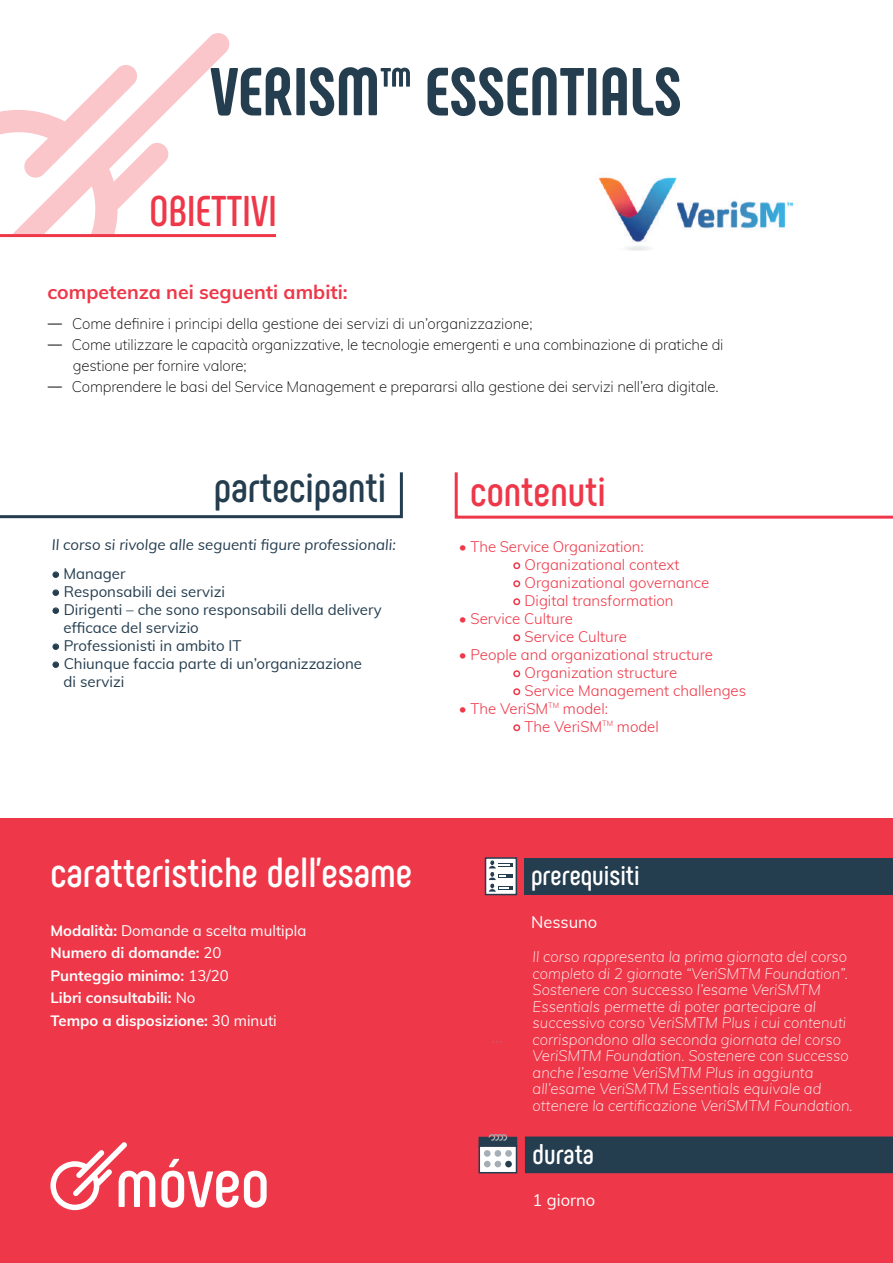
<style>
.page{position:relative;width:893px;height:1263px;background:#fff}
.page>*{position:absolute;margin:0;border:0;box-sizing:border-box;transform-origin:0 0}
.t1{font:800 67.5px "Phenomena";color:#243d4f}
.t2{font:700 43.05px "Phenomena";color:#ee3849}
.t3{font:700 43.05px "Phenomena";color:#243d4f}
.t4{font:700 42px "Phenomena";color:#fff}
.t5{font:700 28.5px "Phenomena";color:#fff}
.t6{font:700 19.5px "Muli";color:#ee3849}
.t7{font:16.5px "Muli";color:#fff}
.t8{font:italic 200 15px/16.5px "Muli";color:#fff}
.t9{font:200 15px/21px "Muli";letter-spacing:-.01em;color:#000001}
.t10{font:300 15px/18px "Muli";color:#ee3849}
.t11{font:15px/18px "Muli";color:#243d4f}
.t12{font:700 15px/22.5px "Muli";color:#fff}
.t13{font:italic 15px "Muli";color:#243d4f}
.s1{font-family:"Myriad Pro";font-weight:400}
.s2{font-weight:200}
.s3{font-weight:400}
</style>
<div class="page">
<div style="left:0;top:818px;width:893px;height:445px;background:#ee3849"></div>
<svg style="left:0;top:33px;width:229px;height:201px"></svg>
<svg style="left:52px;top:571px;width:7px;height:7px"></svg>
<svg style="left:52px;top:589px;width:7px;height:7px"></svg>
<svg style="left:52px;top:607px;width:7px;height:7px"></svg>
<svg style="left:52px;top:643px;width:7px;height:7px"></svg>
<svg style="left:52px;top:661px;width:7px;height:7px"></svg>
<div style="left:525px;top:858px;width:368px;height:36px;background:#243d4f"></div>
<div style="left:485px;top:857px;width:32px;height:38px;background:#fff;border:2px solid #243d4f"></div>
<hr style="left:498px;top:863px;width:15px;height:3px;background:#243d4f">
<hr style="left:498px;top:874px;width:15px;height:4px;background:#243d4f">
<hr style="left:498px;top:886px;width:15px;height:3px;background:#243d4f">
<svg style="left:489px;top:860px;width:21px;height:32px"></svg>
<div style="left:525px;top:1136px;width:368px;height:37px;background:#243d4f"></div>
<svg style="left:478px;top:1134px;width:40px;height:13px"></svg>
<div style="left:478px;top:1145px;width:39px;height:28px;background:#fff;border:2px solid #243d4f"></div>
<div style="left:484px;top:1150px;width:7px;height:7px;background:#a4aeb4;border-radius:50%"></div>
<div style="left:495px;top:1150px;width:6px;height:7px;background:#a4aeb4;border-radius:50%"></div>
<div style="left:505px;top:1150px;width:7px;height:7px;background:#a4aeb4;border-radius:50%"></div>
<div style="left:484px;top:1161px;width:7px;height:6px;background:#a4aeb4;border-radius:50%"></div>
<svg style="left:495px;top:1161px;width:6px;height:6px"></svg>
<div style="left:505px;top:1161px;width:7px;height:6px;background:#243d4f;border-radius:50%"></div>
<hr style="left:0;top:234px;width:276px;height:3px;background:#ee3849">
<svg style="left:454px;top:472px;width:439px;height:47px"></svg>
<svg style="left:0;top:472px;width:403px;height:47px"></svg>
<svg style="left:161px;top:1159px;width:106px;height:49px"></svg>
<svg style="left:50px;top:1142px;width:105px;height:68px"></svg>
<img style="left:598px;top:177px;width:195px;height:73px">
<svg style="left:513px;top:562px;width:8px;height:8px"></svg>
<svg style="left:513px;top:580px;width:8px;height:8px"></svg>
<svg style="left:513px;top:598px;width:8px;height:8px"></svg>
<svg style="left:513px;top:634px;width:8px;height:8px"></svg>
<svg style="left:513px;top:670px;width:8px;height:8px"></svg>
<svg style="left:513px;top:688px;width:8px;height:8px"></svg>
<svg style="left:513px;top:724px;width:8px;height:8px"></svg>
<h1 class="t1" style="left:210px;top:49px;width:473px">VERISM™ ESSENTIALS</h1>
<h2 class="t2" style="left:150px;top:185px;width:129px">OBIETTIVI</h2>
<h3 class="t6" style="left:47px;top:278px;width:302px">competenza nei seguenti ambiti:</h3>
<p class="t9" style="left:47px;top:313px;width:487px"><span class="s1">—</span> Come definire i principi della gestione dei servizi di un’organizzazione;</p>
<p class="t9" style="left:73px;top:334px;width:652px;text-indent:-25px"><span class="s1">—</span> Come utilizzare le capacità organizzative, le tecnologie emergenti e una combinazione di pratiche di gestione per fornire valore;</p>
<p class="t9" style="left:47px;top:376px;width:673px"><span class="s1">—</span> Comprendere le basi del Service Management e prepararsi alla gestione dei servizi nell’era digitale.</p>
<h2 class="t3" style="left:214px;top:461px;width:174px">partecipanti</h2>
<p class="t13" style="left:52px;top:534px;width:345px">Il corso si rivolge alle seguenti figure professionali:</p>
<p class="t11" style="left:52px;top:563px;width:75px"><span class="s2">•</span> Manager</p>
<p class="t11" style="left:52px;top:581px;width:175px">• Responsabili dei servizi</p>
<p class="t11" style="left:64px;top:599px;width:320px;text-indent:-12px">• Dirigenti – che sono responsabili della delivery efficace del servizio</p>
<p class="t11" style="left:52px;top:635px;width:191px">• Professionisti in ambito IT</p>
<p class="t11" style="left:64px;top:653px;width:300px;text-indent:-12px">• Chiunque faccia parte di un’organizzazione di servizi</p>
<h2 class="t2" style="left:470px;top:465px;width:137px">contenuti</h2>
<p class="t10" style="left:525px;top:537px;width:186px;text-indent:-66px">• The Service Organization:<br>Organizational context<br>Organizational governance<br>Digital transformation</p>
<p class="t10" style="left:525px;top:609px;width:104px;text-indent:-66px">• Service Culture<br>Service Culture</p>
<p class="t10" style="left:525px;top:645px;width:223px;text-indent:-66px">• People and organizational structure<br>Organization structure<br>Service Management challenges</p>
<p class="t10" style="left:525px;top:699px;width:136px;text-indent:-66px">• The VeriSM<sup>TM</sup> model:<br>The VeriSM<sup>TM</sup> model</p>
<h3 class="t4" style="left:50px;top:847px;width:363px">caratteristiche dell’esame</h3>
<p class="t12" style="left:50px;top:918px;width:257px">Modalità: <span class="s3">Domande a scelta multipla<br></span>Numero di domande: <span class="s3">20<br></span>Punteggio minimo: <span class="s3">13/20<br></span>Libri consultabili: <span class="s3">No<br></span>Tempo a disposizione: <span class="s3">30 minuti</span></p>
<h3 class="t5" style="left:531px;top:858px;width:110px">prerequisiti</h3>
<p class="t7" style="left:531px;top:910px;width:68px">Nessuno</p>
<p class="t8" style="left:533px;top:948px;width:322px">Il corso rappresenta la prima giornata del corso completo di 2 giornate “VeriSMTM Foundation”.<br>Sostenere con successo l’esame VeriSMTM Essentials permette di poter partecipare al successivo corso VeriSMTM Plus i cui contenuti corrispondono alla seconda giornata del corso VeriSMTM Foundation. Sostenere con successo anche l’esame VeriSMTM Plus in aggiunta all’esame VeriSMTM Essentials equivale ad ottenere la certificazione VeriSMTM Foundation.</p>
<h3 class="t5" style="left:533px;top:1137px;width:63px">durata</h3>
<p class="t7" style="left:533px;top:1187px;width:64px">1 giorno</p>
</div>
